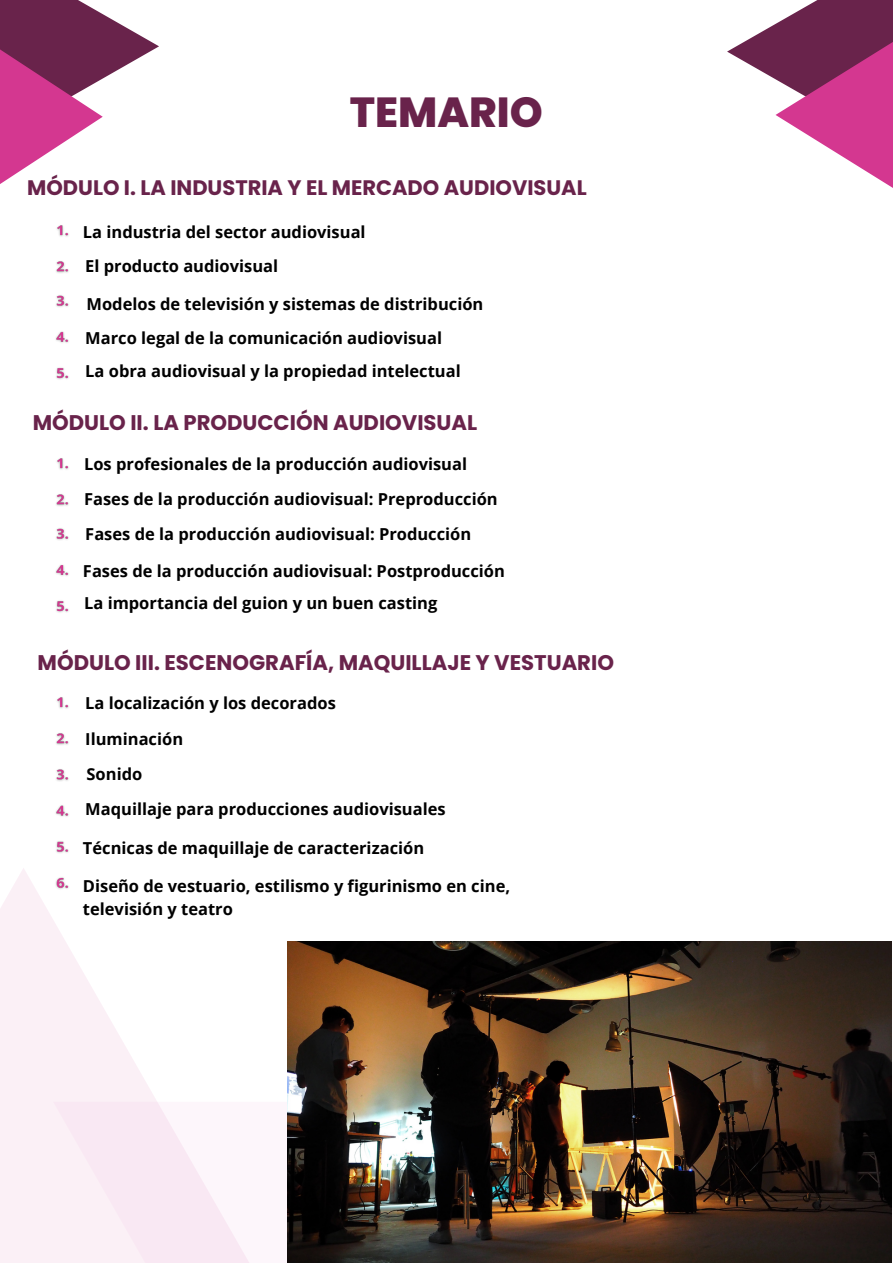
<style>
.page{position:relative;width:893px;height:1264px;background:#fff}
.page>*{position:absolute;margin:0;border:0;box-sizing:border-box;transform-origin:0 0}
.t1{font:800 42px "Poppins";color:#69234b}
.t2{font:700 21.15px "Poppins";color:#69234b}
.t3{font:700 21px "Poppins";color:#69234b}
.t4{font:700 16.5px/22.5px "Open Sans";color:#000}
</style>
<div class="page">
<div style="left:0;top:867px;width:289px;height:395px;background:linear-gradient(to right,#fbf1f6,#fff)"></div>
<div style="left:53px;top:1101px;width:350px;height:161px;background:#fbf0f6"></div>
<svg style="left:220px;top:867px;width:69px;height:39px"></svg>
<div style="left:214px;top:908px;width:85px;height:15px;background:#fff"></div>
<svg style="left:727px;top:24px;width:48px;height:55px"></svg>
<svg style="left:775px;top:0;width:117px;height:188px"></svg>
<svg style="left:103px;top:14px;width:56px;height:65px"></svg>
<svg style="left:0;top:0;width:103px;height:184px"></svg>
<img style="left:287px;top:941px;width:604px;height:320px">
<img style="left:56px;top:225px;width:13px;height:155px">
<img style="left:56px;top:458px;width:13px;height:155px">
<img style="left:52px;top:697px;width:21px;height:228px">
<p class="t1" style="left:350px;top:83px;width:194px">TEMARIO</p>
<p class="t3" style="left:27px;top:173px;width:561px">MÓDULO I. LA INDUSTRIA Y EL MERCADO AUDIOVISUAL</p>
<p class="t4" style="left:83px;top:220px;width:284px">La industria del sector audiovisual</p>
<p class="t4" style="left:85px;top:255px;width:194px">El producto audiovisual</p>
<p class="t4" style="left:86px;top:292px;width:398px">Modelos de televisión y sistemas de distribución</p>
<p class="t4" style="left:85px;top:326px;width:358px">Marco legal de la comunicación audiovisual</p>
<p class="t4" style="left:85px;top:359px;width:377px">La obra audiovisual y la propiedad intelectual</p>
<p class="t2" style="left:33px;top:408px;width:446px">MÓDULO II. LA PRODUCCIÓN AUDIOVISUAL</p>
<p class="t4" style="left:84px;top:452px;width:384px">Los profesionales de la producción audiovisual</p>
<p class="t4" style="left:84px;top:487px;width:415px">Fases de la producción audiovisual: Preproducción</p>
<p class="t4" style="left:85px;top:522px;width:387px">Fases de la producción audiovisual: Producción</p>
<p class="t4" style="left:83px;top:559px;width:423px">Fases de la producción audiovisual: Postproducción</p>
<p class="t4" style="left:84px;top:591px;width:355px">La importancia del guion y un buen casting</p>
<p class="t2" style="left:38px;top:648px;width:578px">MÓDULO III. ESCENOGRAFÍA, MAQUILLAJE Y VESTUARIO</p>
<p class="t4" style="left:85px;top:691px;width:252px">La localización y los decorados</p>
<p class="t4" style="left:85px;top:727px;width:99px">Iluminación</p>
<p class="t4" style="left:86px;top:762px;width:57px">Sonido</p>
<p class="t4" style="left:85px;top:797px;width:362px">Maquillaje para producciones audiovisuales</p>
<p class="t4" style="left:83px;top:836px;width:343px">Técnicas de maquillaje de caracterización</p>
<p class="t4" style="left:83px;top:874px;width:428px">Diseño de vestuario, estilismo y figurinismo en cine, televisión y teatro</p>
</div>
